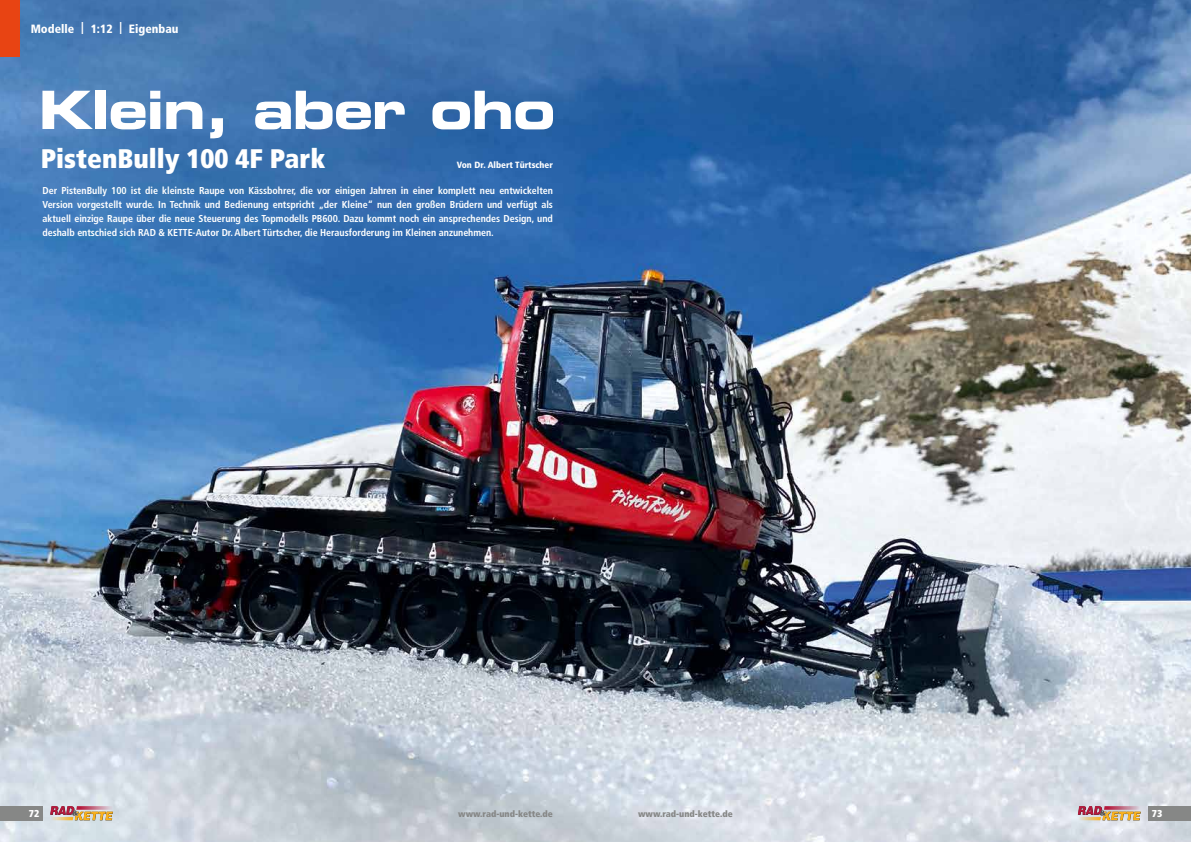
<style>
.page{position:relative;width:1191px;height:842px;background:#fff}
.page>*{position:absolute;margin:0;border:0;box-sizing:border-box;transform-origin:0 0}
.t1{font:52.9px "Eurostile Bold Extended Two";letter-spacing:-.03em;color:#fff}
.t2{font:900 condensed 26.9px "Frutiger";color:#fff}
.t3{font:900 condensed 12px "Frutiger";color:#fff}
.t4{font:700 condensed 10px/14px "Frutiger";letter-spacing:-.005em;color:#fff;text-align:justify}
.t5{font:900 condensed 10px "Frutiger";color:#fff}
.t6{font:900 condensed 9px "Frutiger";color:#868786}
.t7{font:900 condensed 9px "Frutiger";color:#fff}
</style>
<div class="page">
<img style="left:0;top:0;width:1191px;height:842px">
<div style="left:0;top:0;width:20px;height:57px;background:#e84413"></div>
<div style="left:0;top:806px;width:43px;height:14px;background:#868786"></div>
<svg style="left:50px;top:806px;width:63px;height:14px"></svg>
<div style="left:1148px;top:806px;width:43px;height:14px;background:#868786"></div>
<svg style="left:1077px;top:806px;width:63px;height:14px"></svg>
<p class="t3" style="left:31px;top:21px;width:149px">Modelle | 1:12 | Eigenbau</p>
<h1 class="t1" style="left:38px;top:73px;width:519px">Klein, aber oho</h1>
<p class="t7" style="left:457px;top:159px;width:98px">Von Dr. Albert Türtscher</p>
<h2 class="t2" style="left:41px;top:142px;width:286px">PistenBully 100 4F Park</h2>
<p class="t4" style="left:43px;top:184px;width:512px">Der PistenBully 100 ist die kleinste Raupe von Kässbohrer, die vor einigen Jahren in einer komplett neu entwickelten Version vorgestellt wurde. In Technik und Bedienung entspricht „der Kleine“ nun den großen Brüdern und verfügt als aktuell einzige Raupe über die neue Steuerung des Topmodells PB600. Dazu kommt noch ein ansprechendes Design, und deshalb entschied sich RAD &amp; KETTE-Autor Dr. Albert Türtscher, die Herausforderung im Kleinen anzunehmen.</p>
<p class="t5" style="left:29px;top:807px;width:12px">72</p>
<p class="t6" style="left:458px;top:808px;width:96px">www.rad-und-kette.de</p>
<p class="t6" style="left:638px;top:808px;width:96px">www.rad-und-kette.de</p>
<p class="t5" style="left:1152px;top:807px;width:12px">73</p>
</div>
